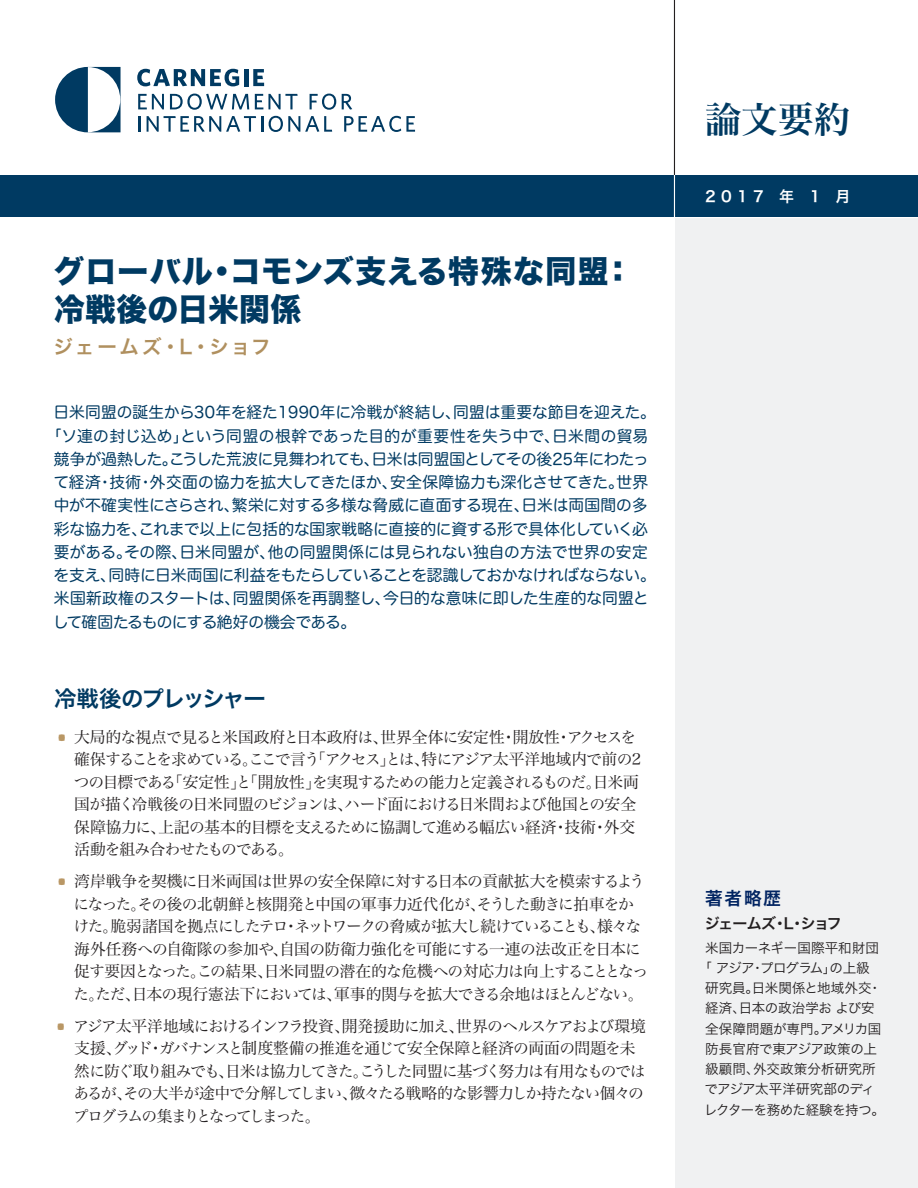
<style>
.page{position:relative;width:918px;height:1188px;background:#fff}
.page>*{position:absolute;margin:0;border:0;box-sizing:border-box;transform-origin:0 0}
.t1{font:36px "Hira Min Pro W6";color:#003a62}
.t2{font:31.5px/37.8px "Hira Kaku Std N W8";letter-spacing:.02em;color:#003a62}
.t3{font:500 24px "Whitney";color:#b99765}
.t4{font:22.5px "Hira Kaku Pro W6";letter-spacing:-.075em;color:#003a62}
.t5{font:19.5px "Hira Kaku Pro N W6";letter-spacing:.125em;color:#b0905f}
.t6{font:18px "Hira Kaku Pro N W6";color:#002361}
.t7{font:15.75px/22.5px "Hira Min Pro W3";letter-spacing:-.055em;color:#231f20}
.t8{font:15.75px/23.2px "Hira Maru Pro W4";letter-spacing:-.01em;color:#003a62}
.t9{font:15.75px/22.5px "Hira Min Pro W3";letter-spacing:-.035em;color:#231f20}
.t10{font:15.75px/22.5px "Hira Min Pro W3";letter-spacing:-.08em;color:#231f20}
.t11{font:15.75px/23.2px "Hira Maru Pro W4";letter-spacing:-.035em;color:#003a62}
.t12{font:15.75px "Hira Maru Pro W4";letter-spacing:.015em;color:#003a62}
.t13{font:15.75px "Hira Min Pro W3";letter-spacing:-.095em;color:#231f20}
.t14{font:15.75px/22.5px "Hira Min Pro W3";letter-spacing:-.15em;color:#231f20}
.t15{font:15.75px "Hira Min Pro W3";letter-spacing:-.12em;color:#231f20}
.t16{font:15.75px "Hira Maru Pro W4";letter-spacing:.02em;color:#003a62}
.t17{font:15.75px "Hira Min Pro W3";letter-spacing:-.115em;color:#231f20}
.t18{font:15.75px "Hira Min Pro W3";color:#231f20}
.t19{font:15px "Hira Kaku Pro N W6";letter-spacing:-.075em;color:#231f20}
.t20{font:15px "Hira Kaku Pro W6";color:#fff}
.t21{font:13.5px/20.2px "Hira Kaku Pro N W3";letter-spacing:-.02em;color:#231f20}
.t22{font:13.5px "Hira Kaku Pro N W3";letter-spacing:.01em;color:#231f20}
</style>
<div class="page">
<div style="left:675px;top:204px;width:243px;height:984px;background:#f0f1f2"></div>
<div style="left:0;top:176px;width:918px;height:41px;background:#003a62"></div>
<hr style="left:674px;top:0;width:1px;height:252px;background:#fff">
<hr style="left:674px;top:0;width:1px;height:175px;background:#231f20">
<hr style="left:0;top:217px;width:918px;height:1px;background:#fff">
<svg style="left:137px;top:69px;width:102px;height:17px"></svg>
<hr style="left:244px;top:69px;width:4px;height:17px;background:#003a62">
<svg style="left:253px;top:69px;width:11px;height:17px"></svg>
<svg style="left:138px;top:94px;width:26px;height:15px"></svg>
<svg style="left:170px;top:94px;width:79px;height:16px"></svg>
<svg style="left:255px;top:94px;width:43px;height:15px"></svg>
<svg style="left:310px;top:94px;width:26px;height:16px"></svg>
<svg style="left:342px;top:94px;width:10px;height:16px"></svg>
<svg style="left:138px;top:116px;width:2px;height:16px"></svg>
<svg style="left:147px;top:116px;width:116px;height:16px"></svg>
<svg style="left:269px;top:116px;width:63px;height:16px"></svg>
<svg style="left:344px;top:116px;width:71px;height:16px"></svg>
<svg style="left:55px;top:67px;width:66px;height:65px"></svg>
<h2 class="t2" style="left:230px;top:254px;width:380px">コモンズ支える特殊な同盟</h2>
<h2 class="t2" style="left:54px;top:254px;width:249px">グローバル<br>冷戦後の日米関係</h2>
<p class="t5" style="left:53px;top:329px;width:219px">ジェームズ・L・ショフ</p>
<h2 class="t2" style="left:602px;top:254px;width:32px">：</h2>
<h2 class="t2" style="left:206px;top:254px;width:32px">・</h2>
<p class="t8" style="left:54px;top:400px;width:409px">日米同盟の誕生から30年を経た1990年に冷戦が終結し、</p>
<p class="t8" style="left:453px;top:400px;width:204px">同盟は重要な節目を迎えた。</p>
<p class="t8" style="left:54px;top:423px;width:596px;text-indent:-8px">「ソ連の封じ込め」<br>競争が過熱したこうした荒波に見舞われても日米は同盟国としてその後25年にわたっ</p>
<p class="t12" style="left:181px;top:422px;width:381px">という同盟の根幹であった目的が重要性を失う中で、</p>
<p class="t8" style="left:552px;top:423px;width:98px">日米間の貿易</p>
<p class="t8" style="left:162px;top:446px;width:17px">。</p>
<p class="t8" style="left:364px;top:446px;width:17px">、</p>
<p class="t8" style="left:150px;top:470px;width:249px">外交面の協力を拡大してきたほか、</p>
<p class="t8" style="left:390px;top:470px;width:235px">安全保障協力も深化させてきた。</p>
<p class="t8" style="left:53px;top:470px;width:49px">て経済</p>
<p class="t8" style="left:109px;top:470px;width:33px">技術</p>
<p class="t8" style="left:616px;top:470px;width:33px">世界</p>
<p class="t8" style="left:97px;top:470px;width:17px">・</p>
<p class="t8" style="left:138px;top:470px;width:17px">・</p>
<p class="t8" style="left:232px;top:493px;width:299px">繁栄に対する多様な脅威に直面する現在、</p>
<p class="t8" style="left:521px;top:493px;width:128px">日米は両国間の多</p>
<p class="t8" style="left:54px;top:493px;width:596px">中が不確実性にさらされ、<br>彩な協力をこれまで以上に包括的な国家戦略に直接的に資する形で具体化していく必</p>
<p class="t8" style="left:131px;top:516px;width:17px">、</p>
<p class="t8" style="left:108px;top:539px;width:549px;text-indent:-54px">要がある。<br>同時に日米両国に利益をもたらしていることを認識しておかなければならない。</p>
<p class="t8" style="left:179px;top:539px;width:97px">日米同盟が、</p>
<p class="t8" style="left:268px;top:539px;width:381px">他の同盟関係には見られない独自の方法で世界の安定</p>
<p class="t8" style="left:124px;top:539px;width:65px">その際、</p>
<p class="t8" style="left:54px;top:563px;width:64px">を支え、</p>
<p class="t11" style="left:53px;top:586px;width:305px">米国新政権のスタートは、<br>して確固たるものにする絶好の機会である。</p>
<p class="t8" style="left:383px;top:586px;width:267px">今日的な意味に即した生産的な同盟と</p>
<p class="t16" style="left:233px;top:585px;width:159px">同盟関係を再調整し、</p>
<h3 class="t4" style="left:54px;top:678px;width:213px">冷戦後のプレッシャー</h3>
<h3 class="t3" style="left:57px;top:721px;width:12px">•</h3>
<h3 class="t3" style="left:57px;top:866px;width:12px">•</h3>
<h3 class="t3" style="left:56px;top:1010px;width:12px">•</h3>
<p class="t7" style="left:74px;top:724px;width:316px">大局的な視点で見ると米国政府と日本政府は、</p>
<p class="t18" style="left:380px;top:723px;width:126px">世界全体に安定性</p>
<p class="t17" style="left:513px;top:723px;width:125px">開放性アクセスを</p>
<p class="t7" style="left:501px;top:724px;width:17px">・</p>
<p class="t7" style="left:556px;top:724px;width:17px">・</p>
<p class="t7" style="left:310px;top:747px;width:121px">「アクセスとは、</p>
<p class="t9" style="left:422px;top:747px;width:221px">特にアジア太平洋地域内で前の2</p>
<p class="t15" style="left:74px;top:746px;width:247px">確保することを求めているここで言う</p>
<p class="t7" style="left:167px;top:747px;width:473px;text-indent:75px">。<br>「安定性 「と」 開放性を実現するための能力と定義されるものだ日米両</p>
<p class="t7" style="left:379px;top:747px;width:17px">」</p>
<p class="t7" style="left:74px;top:769px;width:564px">つの目標である<br>国が描く冷戦後の日米同盟のビジョンはハード面における日米間および他国との安全</p>
<p class="t7" style="left:337px;top:792px;width:17px">、</p>
<p class="t7" style="left:604px;top:814px;width:33px">外交</p>
<p class="t7" style="left:305px;top:769px;width:17px">」</p>
<p class="t7" style="left:586px;top:769px;width:17px">。</p>
<p class="t7" style="left:74px;top:814px;width:484px">保障協力に上記の基本的目標を支えるために協調して進める幅広い経済</p>
<p class="t7" style="left:74px;top:814px;width:221px;text-indent:76px">、<br>活動を組み合わせたものである。</p>
<p class="t7" style="left:74px;top:869px;width:572px">湾岸戦争を契機に日米両国は世界の安全保障に対する日本の貢献拡大を模索するよう</p>
<p class="t7" style="left:564px;top:814px;width:33px">技術</p>
<p class="t7" style="left:553px;top:814px;width:17px">・</p>
<p class="t7" style="left:592px;top:814px;width:17px">・</p>
<p class="t9" style="left:74px;top:891px;width:562px">になったその後の北朝鮮と核開発と中国の軍事力近代化がそうした動きに拍車をか</p>
<p class="t7" style="left:470px;top:891px;width:17px">、</p>
<p class="t10" style="left:74px;top:891px;width:569px;text-indent:57px">。<br>けた脆弱諸国を拠点にしたテロネットワークの脅威が拡大し続けていることも様々な</p>
<p class="t7" style="left:589px;top:914px;width:17px">、</p>
<p class="t7" style="left:283px;top:914px;width:17px">・</p>
<p class="t9" style="left:74px;top:914px;width:568px;text-indent:28px">。<br>海外任務への自衛隊の参加や自国の防衛力強化を可能にする一連の法改正を日本に</p>
<p class="t7" style="left:74px;top:936px;width:575px;text-indent:198px">、<br>促す要因となったこの結果日米同盟の潜在的な危機への対応力は向上することとなっ</p>
<p class="t7" style="left:257px;top:959px;width:17px">、</p>
<p class="t7" style="left:190px;top:959px;width:17px">。</p>
<p class="t9" style="left:74px;top:981px;width:270px">たただ日本の現行憲法下においては、</p>
<p class="t7" style="left:125px;top:981px;width:17px">、</p>
<p class="t7" style="left:334px;top:981px;width:311px">軍事的関与を拡大できる余地はほとんどない。</p>
<p class="t7" style="left:88px;top:981px;width:17px">。</p>
<p class="t13" style="left:73px;top:1012px;width:278px">アジア太平洋地域におけるインフラ投資、</p>
<p class="t7" style="left:342px;top:1013px;width:305px">開発援助に加え世界のヘルスケアおよび環境</p>
<p class="t7" style="left:448px;top:1013px;width:17px">、</p>
<p class="t9" style="left:74px;top:1035px;width:563px">支援グッドガバナンスと制度整備の推進を通じて安全保障と経済の両面の問題を未</p>
<p class="t7" style="left:148px;top:1035px;width:17px">・</p>
<p class="t10" style="left:74px;top:1035px;width:573px;text-indent:31px">、<br>然に防ぐ取り組みでも日米は協力してきたこうした同盟に基づく努力は有用なものでは</p>
<p class="t7" style="left:353px;top:1058px;width:17px">。</p>
<p class="t7" style="left:218px;top:1058px;width:17px">、</p>
<p class="t7" style="left:350px;top:1081px;width:296px">微々たる戦略的な影響力しか持たない個々の</p>
<p class="t7" style="left:73px;top:1081px;width:286px">あるがその大半が途中で分解してしまい、</p>
<p class="t14" style="left:73px;top:1081px;width:249px;text-indent:43px">、<br>プログラムの集まりとなってしまった。</p>
<h1 class="t1" style="left:705px;top:87px;width:147px">論文要約</h1>
<p class="t20" style="left:705px;top:183px;width:60px">2017</p>
<p class="t20" style="left:779px;top:183px;width:16px">年</p>
<p class="t20" style="left:810px;top:183px;width:12px">1</p>
<p class="t20" style="left:835px;top:183px;width:16px">月</p>
<p class="t6" style="left:705px;top:882px;width:77px">著者略歴</p>
<p class="t19" style="left:705px;top:910px;width:73px">ジェームズ</p>
<p class="t21" style="left:698px;top:936px;width:182px;text-indent:7px">米国カーネギー国際平和財団「アジアプログラムの上級</p>
<p class="t19" style="left:801px;top:910px;width:43px">ショフ</p>
<p class="t19" style="left:784px;top:910px;width:23px">・L</p>
<p class="t19" style="left:772px;top:910px;width:16px">・</p>
<p class="t21" style="left:751px;top:957px;width:15px">・</p>
<p class="t21" style="left:823px;top:957px;width:15px">」</p>
<p class="t22" style="left:752px;top:976px;width:121px">日米関係と地域外交</p>
<p class="t21" style="left:739px;top:977px;width:138px;text-indent:-34px">研究員。<br>日本の政治学および安</p>
<p class="t21" style="left:868px;top:977px;width:15px">・</p>
<p class="t21" style="left:705px;top:997px;width:42px">経済、</p>
<p class="t22" style="left:705px;top:1017px;width:124px">全保障問題が専門。</p>
<p class="t21" style="left:705px;top:1038px;width:173px">防長官府で東アジア政策の上</p>
<p class="t22" style="left:753px;top:1057px;width:124px">外交政策分析研究所</p>
<p class="t21" style="left:820px;top:1017px;width:63px">アメリカ国</p>
<p class="t21" style="left:704px;top:1058px;width:182px">級顧問、<br>でアジア太平洋研究部のディレクターを務めた経験を持つ。</p>
</div>
